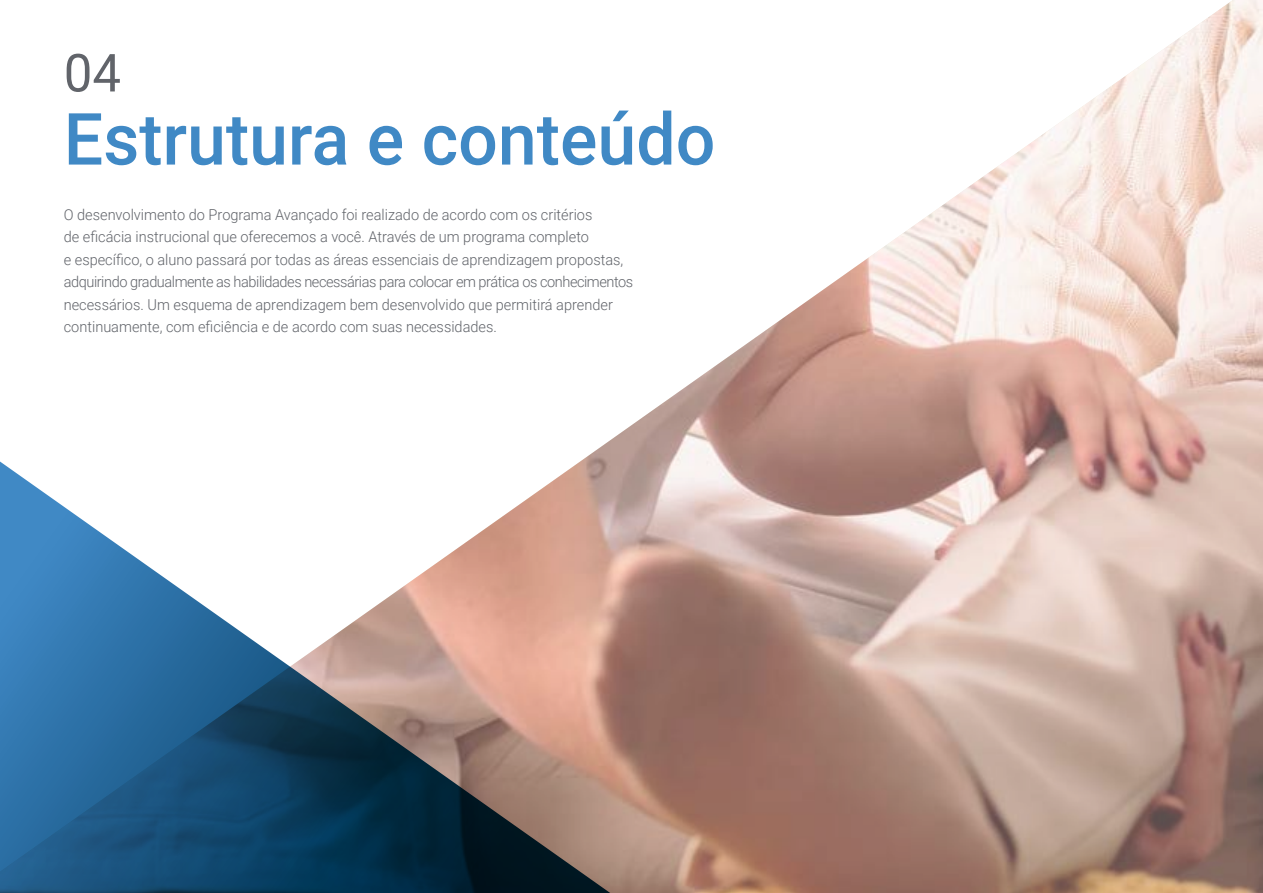
<style>
.page{position:relative;width:1263px;height:893px;background:#fff}
.page>*{position:absolute;margin:0;border:0;box-sizing:border-box;transform-origin:0 0}
.t1{font:500 72px "Roboto";color:#4089c5}
.t2{font:52.5px "Roboto";color:#61646a}
.t3{font:300 15px/22.5px "Roboto";color:#61646a}
</style>
<div class="page">
<img style="left:602px;top:0;width:661px;height:893px">
<svg style="left:0;top:446px;width:640px;height:447px"></svg>
<h2 class="t2" style="left:64px;top:36px;width:59px">04</h2>
<h1 class="t1" style="left:64px;top:89px;width:653px">Estrutura e conteúdo</h1>
<p class="t3" style="left:64px;top:203px;width:571px">O desenvolvimento do Programa Avançado foi realizado de acordo com os critérios<br>de eficácia instrucional que oferecemos a você. Através de um programa completo<br>e específico, o aluno passará por todas as áreas essenciais de aprendizagem propostas, adquirindo gradualmente as habilidades necessárias para colocar em prática os conhecimentos necessários. Um esquema de aprendizagem bem desenvolvido que permitirá aprender continuamente, com eficiência e de acordo com suas necessidades.</p>
</div>
